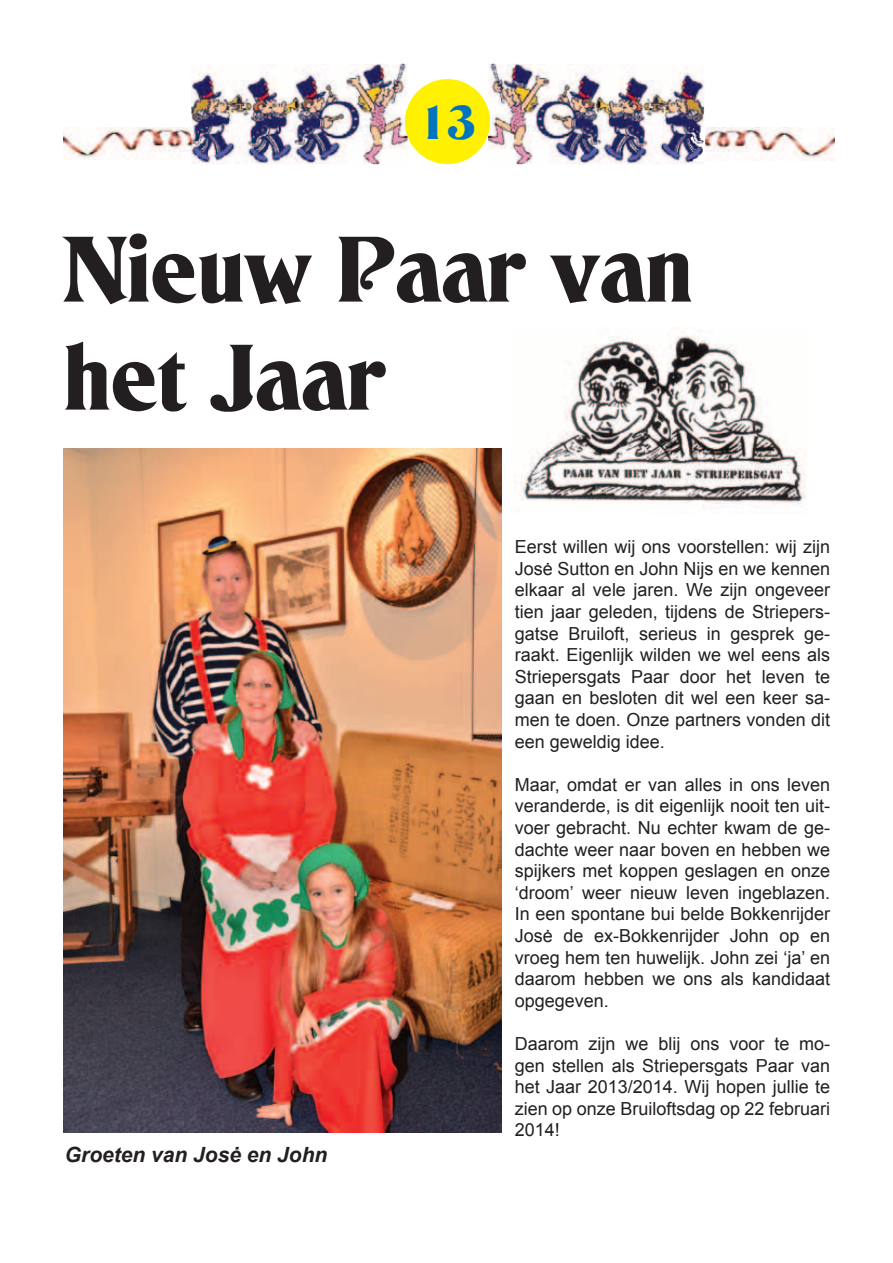
<style>
.page{position:relative;width:893px;height:1263px;background:#fff}
.page>*{position:absolute;margin:0;border:0;box-sizing:border-box;transform-origin:0 0}
.t1{font:90px/108px "Deneane";color:#231f20}
.t2{font:48px "Deneane";color:#0074be}
.t3{font:italic 700 21px "Arial";color:#231f20}
.t4{font:18px/21.6px "Arial";color:#231f20;text-align:justify}
</style>
<div class="page">
<div style="left:405px;top:79px;width:85px;height:85px;background:#fff101;border-radius:50%"></div>
<img style="left:191px;top:64px;width:217px;height:100px">
<img style="left:405px;top:107px;width:3px;height:29px">
<img style="left:488px;top:64px;width:216px;height:100px">
<img style="left:488px;top:109px;width:2px;height:26px">
<img style="left:64px;top:128px;width:144px;height:32px">
<img style="left:691px;top:128px;width:144px;height:32px">
<img style="left:513px;top:327px;width:293px;height:183px">
<img style="left:64px;top:448px;width:438px;height:684px">
<h2 class="t2" style="left:419px;top:93px;width:59px">13</h2>
<h1 class="t1" style="left:64px;top:215px;width:630px">Nieuw Paar van het Jaar</h1>
<p class="t3" style="left:65px;top:1140px;width:264px">Groeten van Josė en John</p>
<p class="t4" style="left:515px;top:536px;width:317px">Eerst willen wij ons voorstellen: wij zijn Josė Sutton en John Nijs en we kennen elkaar al vele jaren. We zijn ongeveer tien jaar geleden, tijdens de Striepers&shy;gatse Bruiloft, serieus in gesprek ge&shy;raakt. Eigenlijk wilden we wel eens als Striepersgats Paar door het leven te gaan en besloten dit wel een keer sa&shy;men te doen. Onze partners vonden dit een geweldig idee.</p>
<p class="t4" style="left:515px;top:774px;width:317px">Maar, omdat er van alles in ons leven veranderde, is dit eigenlijk nooit ten uit&shy;voer gebracht. Nu echter kwam de ge&shy;dachte weer naar boven en hebben we spijkers met koppen geslagen en onze ‘droom’ weer nieuw leven ingeblazen.<br>In een spontane bui belde Bokkenrijder Josė de ex-Bokkenrijder John op en vroeg hem ten huwelijk. John zei ‘ja’ en daarom hebben we ons als kandidaat opgegeven.</p>
<p class="t4" style="left:515px;top:1033px;width:317px">Daarom zijn we blij ons voor te mo&shy;gen stellen als Striepersgats Paar van het Jaar 2013/2014. Wij hopen jullie te zien op onze Bruiloftsdag op 22 februari 2014!</p>
</div>
